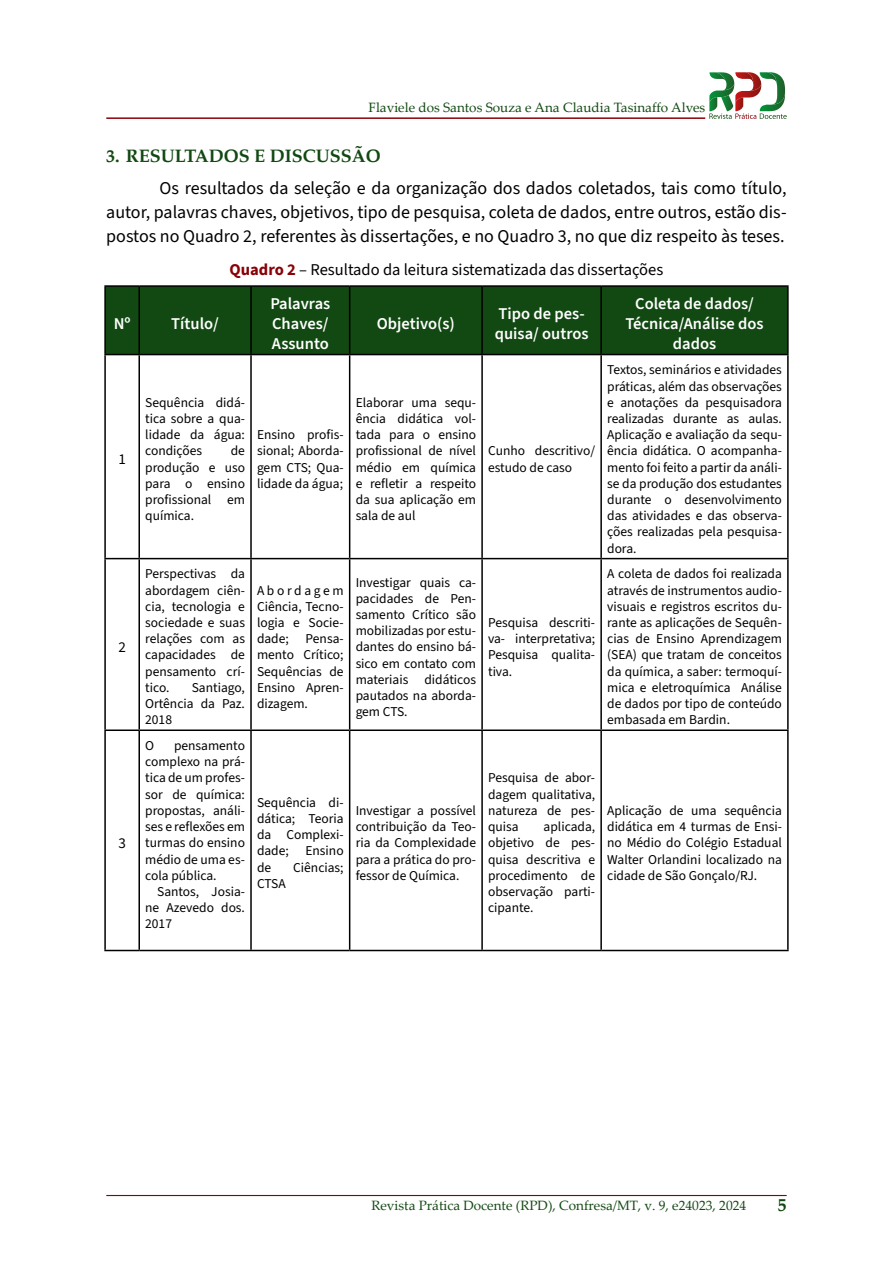
<style>
.page{position:relative;width:893px;height:1263px;background:#fff}
.page>*{position:absolute;margin:0;border:0;box-sizing:border-box;transform-origin:0 0}
.t1{font:18px/24px "Source Sans 3";color:#000;text-align:justify}
.t2{font:700 18px "Palatino LT Pro";color:#124912}
.t3{font:700 18px "Palatino Linotype";color:#124912}
.t4{font:600 16.5px/19.8px "Source Sans 3";color:#fff;text-align:justify}
.t5{font:16.5px "Source Sans 3";color:#000}
.t6{font:15px "Source Sans 3";color:#000}
.t7{font:13.5px/16.2px "Source Sans 3";color:#000;text-align:justify}
.t8{font:13.5px "Palatino Linotype";color:#124912}
.s1{font-weight:700;color:#890007}
</style>
<div class="page">
<svg style="left:709px;top:72px;width:78px;height:47px"></svg>
<hr style="left:106px;top:117px;width:599px;height:2px;background:#890007">
<hr style="left:106px;top:1195px;width:681px;height:1px;background:#890007">
<div style="left:106px;top:287px;width:681px;height:67px;background:#124912"></div>
<hr style="left:104px;top:285px;width:35px;height:2px;background:#000">
<hr style="left:104px;top:287px;width:2px;height:67px;background:#000">
<hr style="left:139px;top:285px;width:112px;height:2px;background:#000">
<hr style="left:138px;top:287px;width:2px;height:67px;background:#000">
<hr style="left:251px;top:285px;width:99px;height:2px;background:#000">
<hr style="left:250px;top:287px;width:2px;height:67px;background:#000">
<hr style="left:350px;top:285px;width:132px;height:2px;background:#000">
<hr style="left:349px;top:287px;width:1px;height:67px;background:#000">
<hr style="left:482px;top:285px;width:119px;height:2px;background:#000">
<hr style="left:481px;top:287px;width:2px;height:67px;background:#000">
<hr style="left:601px;top:285px;width:188px;height:2px;background:#000">
<hr style="left:600px;top:287px;width:2px;height:67px;background:#000">
<hr style="left:787px;top:287px;width:2px;height:67px;background:#000">
<hr style="left:104px;top:354px;width:35px;height:1px;background:#000">
<hr style="left:104px;top:355px;width:2px;height:203px;background:#000">
<hr style="left:139px;top:354px;width:112px;height:1px;background:#000">
<hr style="left:138px;top:355px;width:2px;height:203px;background:#000">
<hr style="left:251px;top:354px;width:99px;height:1px;background:#000">
<hr style="left:250px;top:355px;width:2px;height:203px;background:#000">
<hr style="left:350px;top:354px;width:132px;height:1px;background:#000">
<hr style="left:349px;top:355px;width:1px;height:203px;background:#000">
<hr style="left:482px;top:354px;width:119px;height:1px;background:#000">
<hr style="left:481px;top:355px;width:2px;height:203px;background:#000">
<hr style="left:601px;top:354px;width:188px;height:1px;background:#000">
<hr style="left:600px;top:355px;width:2px;height:203px;background:#000">
<hr style="left:787px;top:355px;width:2px;height:203px;background:#000">
<hr style="left:104px;top:558px;width:35px;height:1px;background:#000">
<hr style="left:104px;top:559px;width:2px;height:170px;background:#000">
<hr style="left:139px;top:558px;width:112px;height:1px;background:#000">
<hr style="left:138px;top:559px;width:2px;height:170px;background:#000">
<hr style="left:251px;top:558px;width:99px;height:1px;background:#000">
<hr style="left:250px;top:559px;width:2px;height:170px;background:#000">
<hr style="left:350px;top:558px;width:132px;height:1px;background:#000">
<hr style="left:349px;top:559px;width:1px;height:170px;background:#000">
<hr style="left:482px;top:558px;width:119px;height:1px;background:#000">
<hr style="left:481px;top:559px;width:2px;height:170px;background:#000">
<hr style="left:601px;top:558px;width:188px;height:1px;background:#000">
<hr style="left:600px;top:559px;width:2px;height:170px;background:#000">
<hr style="left:787px;top:559px;width:2px;height:170px;background:#000">
<hr style="left:104px;top:729px;width:35px;height:2px;background:#000">
<hr style="left:104px;top:731px;width:2px;height:219px;background:#000">
<hr style="left:139px;top:729px;width:112px;height:2px;background:#000">
<hr style="left:138px;top:731px;width:2px;height:219px;background:#000">
<hr style="left:251px;top:729px;width:99px;height:2px;background:#000">
<hr style="left:250px;top:731px;width:2px;height:219px;background:#000">
<hr style="left:350px;top:729px;width:132px;height:2px;background:#000">
<hr style="left:349px;top:731px;width:1px;height:219px;background:#000">
<hr style="left:482px;top:729px;width:119px;height:2px;background:#000">
<hr style="left:481px;top:731px;width:2px;height:219px;background:#000">
<hr style="left:601px;top:729px;width:188px;height:2px;background:#000">
<hr style="left:600px;top:731px;width:2px;height:219px;background:#000">
<hr style="left:787px;top:731px;width:2px;height:219px;background:#000">
<hr style="left:104px;top:950px;width:35px;height:1px;background:#000">
<hr style="left:139px;top:950px;width:112px;height:1px;background:#000">
<hr style="left:251px;top:950px;width:99px;height:1px;background:#000">
<hr style="left:350px;top:950px;width:132px;height:1px;background:#000">
<hr style="left:482px;top:950px;width:119px;height:1px;background:#000">
<hr style="left:601px;top:950px;width:188px;height:1px;background:#000">
<p class="t8" style="left:368px;top:98px;width:338px">Flaviele dos Santos Souza e Ana Claudia Tasinaffo Alves</p>
<h1 class="t2" style="left:106px;top:145px;width:276px">3. RESULTADOS E DISCUSSÃO</h1>
<p class="t1" style="left:106px;top:177px;width:682px;text-indent:53px">Os resultados da seleção e da organização dos dados coletados, tais como título, autor, palavras chaves, objetivos, tipo de pesquisa, coleta de dados, entre outros, estão dis&shy;postos no Quadro 2, referentes às dissertações, e no Quadro 3, no que diz respeito às teses.</p>
<p class="t5" style="left:230px;top:259px;width:435px"><span class="s1">Quadro 2</span> – Resultado da leitura sistematizada das dissertações</p>
<p class="t4" style="left:114px;top:314px;width:18px">Nº</p>
<p class="t4" style="left:171px;top:314px;width:49px">Título/</p>
<p class="t4" style="left:377px;top:314px;width:80px">Objetivo(s)</p>
<p class="t4" style="left:495px;top:304px;width:95px">Tipo de pes&shy;quisa/ outros</p>
<p class="t4" style="left:625px;top:294px;width:140px;text-align:center">Coleta de dados/<br>Técnica/Análise dos dados</p>
<p class="t4" style="left:270px;top:294px;width:61px">Palavras Chaves/ Assunto</p>
<p class="t6" style="left:118px;top:449px;width:9px">1</p>
<p class="t6" style="left:118px;top:637px;width:9px">2</p>
<p class="t6" style="left:118px;top:833px;width:9px">3</p>
<p class="t7" style="left:145px;top:395px;width:101px">Sequência didá&shy;tica sobre a qua&shy;lidade da água: condições</p>
<p class="t7" style="left:145px;top:443px;width:101px;text-indent:86px">de produção e uso para o ensino profissional em química.</p>
<p class="t7" style="left:257px;top:427px;width:88px">Ensino profis&shy;sional; Aborda&shy;gem CTS; Qua&shy;lidade da água;</p>
<p class="t7" style="left:356px;top:395px;width:122px">Elaborar uma sequ&shy;ência didática vol&shy;tada para o ensino profissional de nível médio em química e refletir a respeito da sua aplicação em sala de aul</p>
<p class="t7" style="left:145px;top:566px;width:101px">Perspectivas da abordagem ciên&shy;cia, tecnologia e sociedade e suas relações com as capacidades de pensamento crí&shy;tico.</p>
<p class="t7" style="left:145px;top:680px;width:101px;text-indent:47px">Santiago, Ortência da Paz.<br>2018</p>
<p class="t7" style="left:145px;top:738px;width:10px">O</p>
<p class="t7" style="left:145px;top:738px;width:101px;text-indent:29px">pensamento complexo na prá&shy;tica de um profes&shy;sor de química: propostas, análi&shy;ses e reflexões em turmas do ensino médio de uma es&shy;cola pública.</p>
<p class="t7" style="left:145px;top:884px;width:101px;text-indent:12px">Santos, Josia&shy;ne Azevedo dos.<br>2017</p>
<p class="t7" style="left:257px;top:582px;width:88px">Abordagem Ciência, Tecno&shy;logia e Socie&shy;dade; Pensa&shy;mento Crítico; Sequências de Ensino Apren&shy;dizagem.</p>
<p class="t7" style="left:356px;top:574px;width:122px">Investigar quais ca&shy;pacidades de Pen&shy;samento Crítico são mobilizadas por estu&shy;dantes do ensino bá&shy;sico em contato com materiais didáticos pautados na aborda&shy;gem CTS.</p>
<p class="t7" style="left:257px;top:795px;width:88px">Sequência di&shy;dática; Teoria da Complexi&shy;dade; Ensino de</p>
<p class="t7" style="left:293px;top:859px;width:52px">Ciências;</p>
<p class="t7" style="left:257px;top:876px;width:30px">CTSA</p>
<p class="t7" style="left:356px;top:803px;width:122px">Investigar a possível contribuição da Teo&shy;ria da Complexidade para a prática do pro&shy;fessor de Química.</p>
<p class="t7" style="left:488px;top:443px;width:109px">Cunho descritivo/ estudo de caso</p>
<p class="t7" style="left:488px;top:615px;width:109px">Pesquisa descriti&shy;va- interpretativa; Pesquisa qualita&shy;tiva.</p>
<p class="t7" style="left:607px;top:362px;width:176px">Textos, seminários e atividades práticas, além das observações e anotações da pesquisadora realizadas durante as aulas.<br>Aplicação e avaliação da sequ&shy;ência didática. O acompanha&shy;mento foi feito a partir da análi&shy;se da produção dos estudantes durante o desenvolvimento das atividades e das observa&shy;ções realizadas pela pesquisa&shy;dora.</p>
<p class="t7" style="left:607px;top:566px;width:176px">A coleta de dados foi realizada através de instrumentos audio&shy;visuais e registros escritos du&shy;rante as aplicações de Sequên&shy;cias de Ensino Aprendizagem (SEA) que tratam de conceitos da química, a saber: termoquí&shy;mica e eletroquímica Análise de dados por tipo de conteúdo embasada em Bardin.</p>
<p class="t7" style="left:488px;top:770px;width:109px">Pesquisa de abor&shy;dagem qualitativa, natureza de pes&shy;quisa</p>
<p class="t7" style="left:488px;top:819px;width:109px;text-indent:56px">aplicada, objetivo de pes&shy;quisa descritiva e procedimento de observação parti&shy;cipante.</p>
<p class="t7" style="left:607px;top:803px;width:176px">Aplicação de uma sequência didática em 4 turmas de Ensi&shy;no Médio do Colégio Estadual Walter Orlandini localizado na cidade de São Gonçalo/RJ.</p>
<p class="t8" style="left:371px;top:1196px;width:376px">Revista Prática Docente (RPD), Confresa/MT, v. 9, e24023, 2024</p>
<h1 class="t3" style="left:778px;top:1192px;width:10px">5</h1>
</div>
